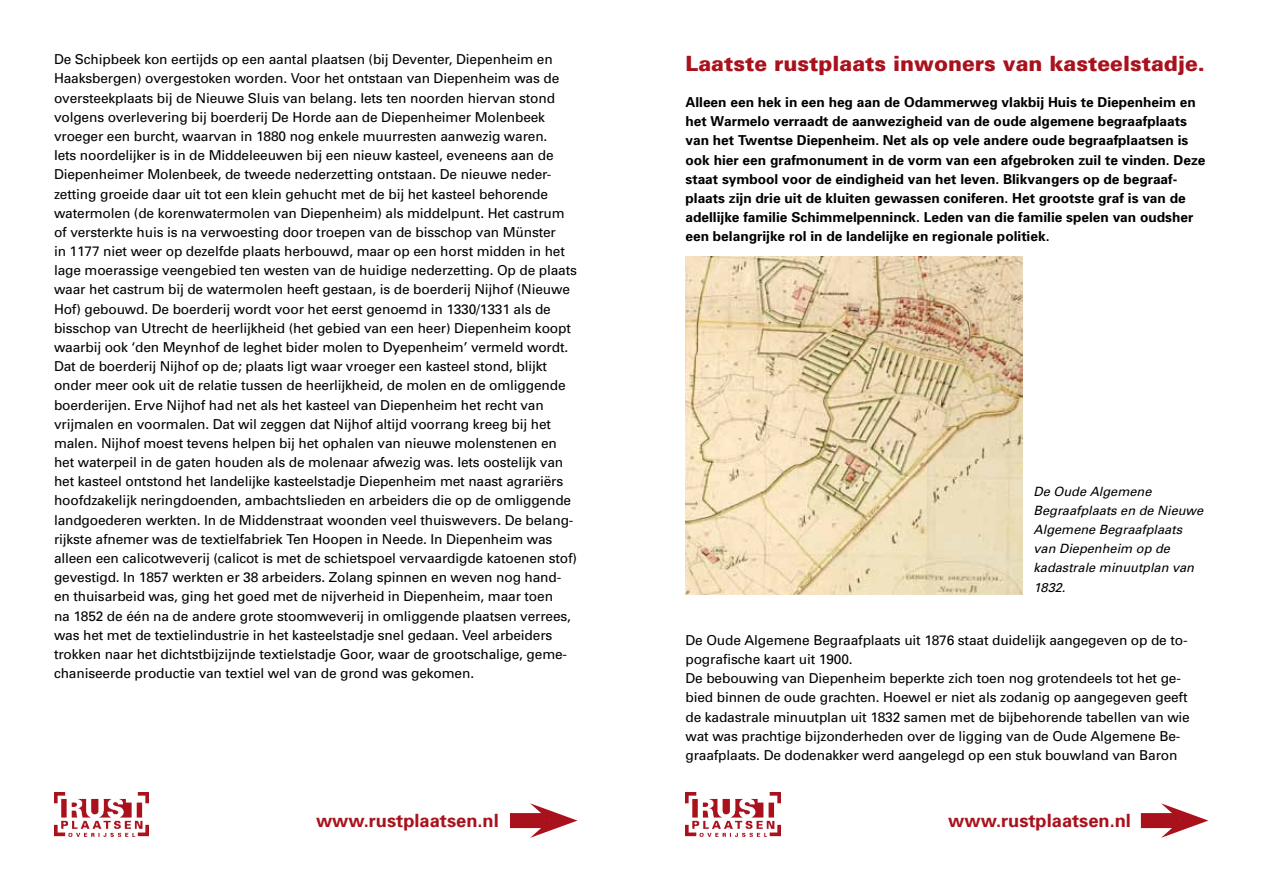
<style>
.page{position:relative;width:1263px;height:893px;background:#fff}
.page>*{position:absolute;margin:0;border:0;box-sizing:border-box;transform-origin:0 0}
.t1{font:900 21px "Univers";color:#a9121d}
.t2{font:700 18.3px "Univers";color:#a9121d}
.t3{font:13.65px/19.2px "Univers";letter-spacing:-.01em;color:#000}
.t4{font:700 13.65px/19.2px "Univers";color:#000}
.t5{font:italic 12.75px/19.2px "Univers";color:#000}
</style>
<div class="page">
<img style="left:54px;top:792px;width:95px;height:45px">
<img style="left:685px;top:792px;width:95px;height:45px">
<div style="left:510px;top:813px;width:39px;height:15px;background:#a9121d"></div>
<svg style="left:530px;top:803px;width:47px;height:35px"></svg>
<div style="left:1141px;top:813px;width:39px;height:15px;background:#a9121d"></div>
<svg style="left:1161px;top:803px;width:47px;height:35px"></svg>
<img style="left:685px;top:257px;width:338px;height:337px">
<p class="t3" style="left:54px;top:50px;width:525px">De Schipbeek kon eertijds op een aantal plaatsen (bij Deventer, Diepenheim en Haaksbergen) overgestoken worden. Voor het ontstaan van Diepenheim was de oversteekplaats bij de Nieuwe Sluis van belang. Iets ten noorden hiervan stond volgens overlevering bij boerderij De Horde aan de Diepenheimer Molenbeek vroeger een burcht, waarvan in 1880 nog enkele muurresten aanwezig waren.<br>Iets noordelijker is in de Middeleeuwen bij een nieuw kasteel, eveneens aan de Diepenheimer Molenbeek, de tweede nederzetting ontstaan. De nieuwe neder&shy;zetting groeide daar uit tot een klein gehucht met de bij het kasteel behorende watermolen (de korenwatermolen van Diepenheim) als middelpunt. Het castrum of versterkte huis is na verwoesting door troepen van de bisschop van Münster<br>in 1177 niet weer op dezelfde plaats herbouwd, maar op een horst midden in het lage moerassige veengebied ten westen van de huidige nederzetting. Op de plaats waar het castrum bij de watermolen heeft gestaan, is de boerderij Nijhof (Nieuwe Hof) gebouwd. De boerderij wordt voor het eerst genoemd in 1330/1331 als de bisschop van Utrecht de heerlijkheid (het gebied van een heer) Diepenheim koopt waarbij ook ‘den Meynhof de leghet bider molen to Dyepenheim’ vermeld wordt.<br>Dat de boerderij Nijhof op de; plaats ligt waar vroeger een kasteel stond, blijkt onder meer ook uit de relatie tussen de heerlijkheid, de molen en de omliggende boerderijen. Erve Nijhof had net als het kasteel van Diepenheim het recht van vrijmalen en voormalen. Dat wil zeggen dat Nijhof altijd voorrang kreeg bij het malen. Nijhof moest tevens helpen bij het ophalen van nieuwe molenstenen en het waterpeil in de gaten houden als de molenaar afwezig was. Iets oostelijk van het kasteel ontstond het landelijke kasteelstadje Diepenheim met naast agrariërs hoofdzakelijk neringdoenden, ambachtslieden en arbeiders die op de omliggende landgoederen werkten. In de Middenstraat woonden veel thuiswevers. De belang&shy;rijkste afnemer was de textielfabriek Ten Hoopen in Neede. In Diepenheim was alleen een calicotweverij (calicot is met de schietspoel vervaardigde katoenen stof) gevestigd. In 1857 werkten er 38 arbeiders. Zolang spinnen en weven nog hand&shy;en thuisarbeid was, ging het goed met de nijverheid in Diepenheim, maar toen<br>na 1852 de één na de andere grote stoomweverij in omliggende plaatsen verrees, was het met de textielindustrie in het kasteelstadje snel gedaan. Veel arbeiders trokken naar het dichtstbijzijnde textielstadje Goor, waar de grootschalige, geme&shy;chaniseerde productie van textiel wel van de grond was gekomen.</p>
<h1 class="t1" style="left:685px;top:50px;width:521px">Laatste rustplaats inwoners van kasteelstadje.</h1>
<p class="t4" style="left:685px;top:93px;width:521px">Alleen een hek in een heg aan de Odammerweg vlakbij Huis te Diepenheim en het Warmelo verraadt de aanwezigheid van de oude algemene begraafplaats van het Twentse Diepenheim. Net als op vele andere oude begraafplaatsen is ook hier een grafmonument in de vorm van een afgebroken zuil te vinden. Deze staat symbool voor de eindigheid van het leven. Blikvangers op de begraaf&shy;plaats zijn drie uit de kluiten gewassen coniferen. Het grootste graf is van de adellijke familie Schimmelpenninck. Leden van die familie spelen van oudsher een belangrijke rol in de landelijke en regionale politiek.</p>
<p class="t5" style="left:1033px;top:482px;width:171px">De Oude Algemene<br>Begraafplaats en de Nieuwe<br>Algemene Begraafplaats van Diepenheim op de kadastrale minuutplan van<br>1832.</p>
<p class="t3" style="left:685px;top:630px;width:506px">De Oude Algemene Begraafplaats uit 1876 staat duidelijk aangegeven op de to&shy;pografische kaart uit 1900.<br>De bebouwing van Diepenheim beperkte zich toen nog grotendeels tot het ge&shy;bied binnen de oude grachten. Hoewel er niet als zodanig op aangegeven geeft de kadastrale minuutplan uit 1832 samen met de bijbehorende tabellen van wie wat was prachtige bijzonderheden over de ligging van de Oude Algemene Be&shy;graafplaats. De dodenakker werd aangelegd op een stuk bouwland van Baron</p>
<h2 class="t2" style="left:316px;top:809px;width:184px">www.rustplaatsen.nl</h2>
<h2 class="t2" style="left:948px;top:809px;width:184px">www.rustplaatsen.nl</h2>
</div>
